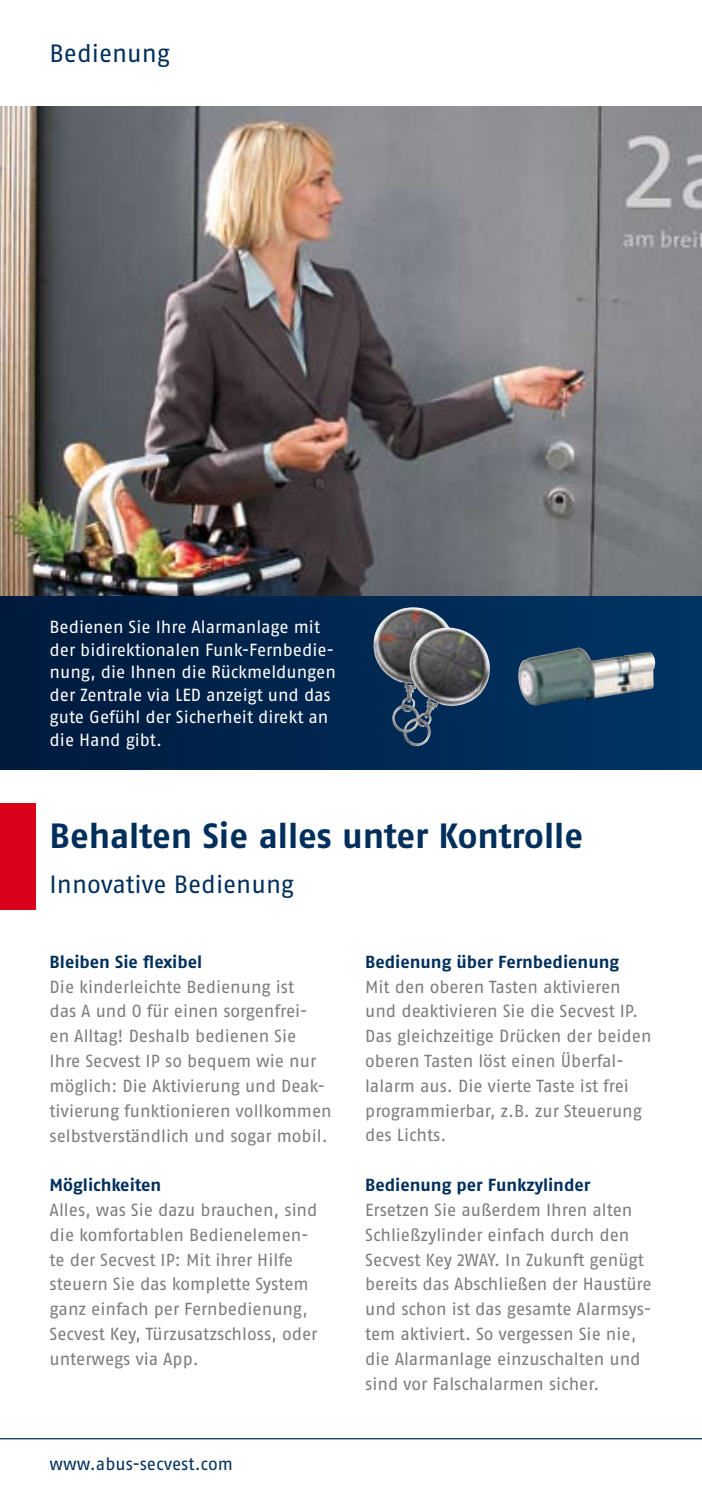
<style>
.page{position:relative;width:702px;height:1489px;background:#fff}
.page>*{position:absolute;margin:0;border:0;box-sizing:border-box;transform-origin:0 0}
.t1{font:700 35px "ABUS Fago Pro";letter-spacing:-.005em;color:#002f5c}
.t2{font:25px "ABUS Fago Pro";letter-spacing:-.005em;color:#002f5c}
.t3{font:17.5px/24.8px "ABUS Fago Pro";letter-spacing:-.005em;color:#7b7c7e}
.t4{font:17.5px/22.5px "ABUS Fago Pro";color:#fff}
.t5{font:700 17.5px "ABUS Fago Pro";color:#002f5c}
.t6{font:17.5px "ABUS Fago Pro";color:#002f5c}
</style>
<div class="page">
<hr style="left:0;top:1437px;width:702px;height:2px;background:#002f5c">
<svg style="left:0;top:595px;width:702px;height:174px;background:#072c52"></svg>
<div style="left:0;top:803px;width:35px;height:107px;background:#da001a"></div>
<img style="left:0;top:106px;width:702px;height:489px">
<img style="left:373px;top:607px;width:81px;height:125px">
<img style="left:402px;top:627px;width:88px;height:120px">
<img style="left:521px;top:647px;width:57px;height:15px">
<h2 class="t2" style="left:50px;top:38px;width:122px">Bedienung</h2>
<p class="t4" style="left:50px;top:615px;width:288px">Bedienen Sie Ihre Alarmanlage mit der bidirektionalen Funk-Fernbedie&shy;nung, die Ihnen die Rückmeldungen der Zentrale via LED anzeigt und das gute Gefühl der Sicherheit direkt an die Hand gibt.</p>
<h1 class="t1" style="left:50px;top:815px;width:535px">Behalten Sie alles unter Kontrolle</h1>
<h2 class="t2" style="left:50px;top:869px;width:246px">Innovative Bedienung</h2>
<p class="t5" style="left:50px;top:951px;width:154px">Bleiben Sie flexibel</p>
<p class="t3" style="left:50px;top:974px;width:283px">Die kinderleichte Bedienung ist<br>das A und O für einen sorgenfrei-<br>en Alltag! Deshalb bedienen Sie<br>Ihre Secvest IP so bequem wie nur möglich: Die Aktivierung und Deak&shy;tivierung funktionieren vollkommen selbstverständlich und sogar mobil.</p>
<p class="t5" style="left:50px;top:1174px;width:113px">Möglichkeiten</p>
<p class="t3" style="left:50px;top:1197px;width:269px">Alles, was Sie dazu brauchen, sind die komfortablen Bedienelemen&shy;te der Secvest IP: Mit ihrer Hilfe steuern Sie das komplette System ganz einfach per Fernbedienung,<br>Secvest Key, Türzusatzschloss, oder unterwegs via App.</p>
<p class="t6" style="left:50px;top:1453px;width:185px">www.abus-secvest.com</p>
<p class="t5" style="left:365px;top:951px;width:255px">Bedienung über Fernbedienung</p>
<p class="t3" style="left:365px;top:974px;width:288px">Mit den oberen Tasten aktivieren und deaktivieren Sie die Secvest IP.<br>Das gleichzeitige Drücken der beiden oberen Tasten löst einen Überfal&shy;lalarm aus. Die vierte Taste ist frei programmierbar, z.B. zur Steuerung des Lichts.</p>
<p class="t5" style="left:365px;top:1174px;width:227px">Bedienung per Funkzylinder</p>
<p class="t3" style="left:365px;top:1197px;width:288px">Ersetzen Sie außerdem Ihren alten Schließzylinder einfach durch den Secvest Key 2WAY. In Zukunft genügt bereits das Abschließen der Haustüre und schon ist das gesamte Alarmsys&shy;tem aktiviert. So vergessen Sie nie, die Alarmanlage einzuschalten und sind vor Falschalarmen sicher.</p>
</div>
